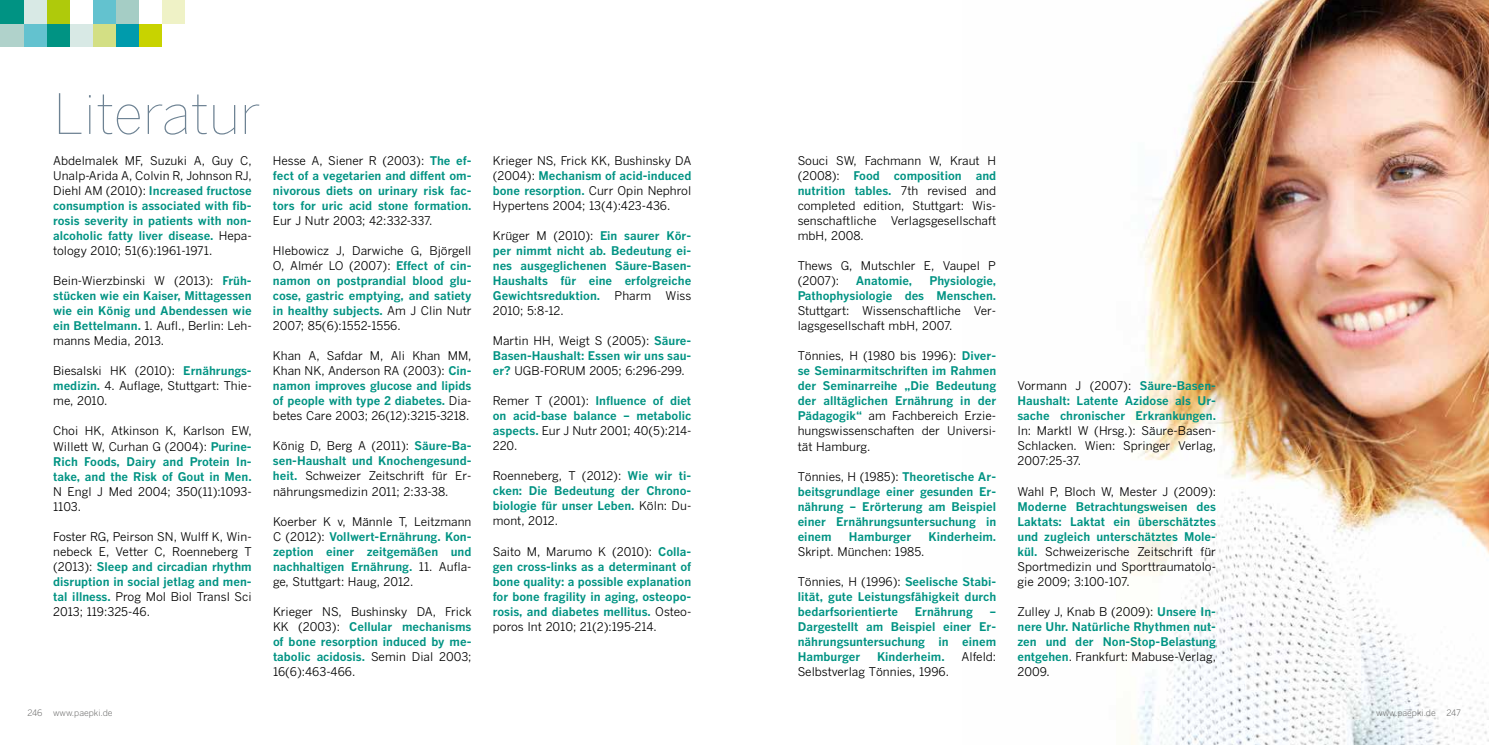
<style>
.page{position:relative;width:1489px;height:745px;background:#fff}
.page>*{position:absolute;margin:0;border:0;box-sizing:border-box;transform-origin:0 0}
.t1{font:100 55px "Benton Gothic";color:#6d8293}
.t2{font:700 11.88px/15px "Benton Gothic";color:#009383;text-align:justify}
.t3{font:11.88px/15px "Benton Gothic";color:#000;text-align:justify}
.t4{font:300 8.75px "Benton Gothic";color:#575756}
.s1{font-weight:400;color:#000}
.s2{font-weight:700;color:#009383}
</style>
<div class="page">
<img style="left:1117px;top:0;width:371px;height:744px">
<div style="left:138px;top:23px;width:23px;height:23px;background:#c8d300"></div>
<div style="left:115px;top:23px;width:23px;height:23px;background:#009bac"></div>
<div style="left:92px;top:23px;width:23px;height:23px;background:#d3df84"></div>
<div style="left:69px;top:23px;width:23px;height:23px;background:#d8e9e5"></div>
<div style="left:46px;top:23px;width:23px;height:23px;background:#009383"></div>
<div style="left:23px;top:23px;width:23px;height:23px;background:#63c2cf"></div>
<div style="left:0;top:23px;width:23px;height:23px;background:#b0d2cb"></div>
<div style="left:161px;top:0;width:23px;height:23px;background:#eff2c6"></div>
<div style="left:115px;top:0;width:23px;height:23px;background:#a5cdc5"></div>
<div style="left:92px;top:0;width:23px;height:23px;background:#63c2cf"></div>
<div style="left:46px;top:0;width:23px;height:23px;background:#afca0b"></div>
<div style="left:23px;top:0;width:23px;height:23px;background:#d8e9e5"></div>
<div style="left:0;top:0;width:23px;height:23px;background:#009383"></div>
<h1 class="t1" style="left:53px;top:81px;width:209px">Literatur</h1>
<p class="t2" style="left:53px;top:153px;width:200px"><span class="s1">Abdelmalek MF, Suzuki A, Guy C, Unalp-Arida A, Colvin R, Johnson RJ, Diehl AM (2010):</span> Increased fructose consumption is associated with fib&shy;rosis severity in patients with non&shy;alcoholic fatty liver disease. <span class="s1">Hepa&shy;tology 2010; 51(6):1961-1971.</span></p>
<p class="t2" style="left:53px;top:273px;width:200px"><span class="s1">Bein-Wierzbinski W (2013):</span> Früh&shy;stücken wie ein Kaiser, Mittagessen wie ein König und Abendessen wie ein Bettelmann. <span class="s1">1. Aufl., Berlin: Leh&shy;manns Media, 2013.</span></p>
<p class="t3" style="left:53px;top:363px;width:200px">Biesalski HK (2010): <span class="s2">Ernährungs&shy;medizin.</span> 4. Auflage, Stuttgart: Thie&shy;me, 2010.</p>
<p class="t2" style="left:53px;top:423px;width:200px"><span class="s1">Choi HK, Atkinson K, Karlson EW, Willett W, Curhan G (2004):</span> Purine-Rich Foods, Dairy and Protein In&shy;take, and the Risk of Gout in Men.</p>
<p class="t3" style="left:53px;top:483px;width:200px">N Engl J Med 2004; 350(11):1093-<br>1103.</p>
<p class="t3" style="left:53px;top:528px;width:200px">Foster RG, Peirson SN, Wulff K, Win&shy;nebeck E, Vetter C, Roenneberg T (2013): <span class="s2">Sleep and circadian rhythm disruption in social jetlag and men&shy;tal illness.</span> Prog Mol Biol Transl Sci 2013; 119:325-46.</p>
<p class="t4" style="left:27px;top:707px;width:87px">246 www.paepki.de</p>
<p class="t2" style="left:273px;top:153px;width:200px"><span class="s1">Hesse A, Siener R (2003):</span> The ef&shy;fect of a vegetarien and diffent om&shy;nivorous diets on urinary risk fac&shy;tors for uric acid stone formation.</p>
<p class="t3" style="left:273px;top:213px;width:161px">Eur J Nutr 2003; 42:332-337.</p>
<p class="t2" style="left:273px;top:243px;width:200px"><span class="s1">Hlebowicz J, Darwiche G, Björgell O, Almér LO (2007):</span> Effect of cin&shy;namon on postprandial blood glu&shy;cose, gastric emptying, and satiety in healthy subjects. <span class="s1">Am J Clin Nutr 2007; 85(6):1552-1556.</span></p>
<p class="t3" style="left:273px;top:348px;width:200px">Khan A, Safdar M, Ali Khan MM, Khan NK, Anderson RA (2003): <span class="s2">Cin&shy;namon improves glucose and lipids of people with type 2 diabetes.</span> Dia&shy;betes Care 2003; 26(12):3215-3218.</p>
<p class="t3" style="left:273px;top:438px;width:200px">König D, Berg A (2011): <span class="s2">Säure-Ba&shy;sen-Haushalt und Knochengesund&shy;heit.</span> Schweizer Zeitschrift für Er&shy;nährungsmedizin 2011; 2:33-38.</p>
<p class="t2" style="left:273px;top:513px;width:200px"><span class="s1">Koerber K v, Männle T, Leitzmann C (2012):</span> Vollwert-Ernährung. Kon&shy;zeption einer zeitgemäßen und nachhaltigen Ernährung. <span class="s1">11. Aufla&shy;ge, Stuttgart: Haug, 2012.</span></p>
<p class="t3" style="left:273px;top:603px;width:200px">Krieger NS, Bushinsky DA, Frick KK (2003): <span class="s2">Cellular mechanisms of bone resorption induced by me&shy;tabolic acidosis.</span> Semin Dial 2003; 16(6):463-466.</p>
<p class="t3" style="left:493px;top:153px;width:200px">Krieger NS, Frick KK, Bushinsky DA (2004): <span class="s2">Mechanism of acid-induced bone resorption.</span> Curr Opin Nephrol Hypertens 2004; 13(4):423-436.</p>
<p class="t2" style="left:493px;top:228px;width:200px"><span class="s1">Krüger M (2010):</span> Ein saurer Kör&shy;per nimmt nicht ab. Bedeutung ei&shy;nes ausgeglichenen Säure-Basen-Haushalts für eine erfolgreiche Gewichtsreduktion. <span class="s1">Pharm Wiss 2010; 5:8-12.</span></p>
<p class="t3" style="left:493px;top:333px;width:200px">Martin HH, Weigt S (2005): <span class="s2">Säure-Basen-Haushalt: Essen wir uns sau&shy;er?</span> UGB-FORUM 2005; 6:296-299.</p>
<p class="t2" style="left:493px;top:393px;width:200px"><span class="s1">Remer T (2001):</span> Influence of diet on acid-base balance – metabolic aspects. <span class="s1">Eur J Nutr 2001; 40(5):214- 220.</span></p>
<p class="t2" style="left:493px;top:468px;width:200px"><span class="s1">Roenneberg, T (2012):</span> Wie wir ti&shy;cken: Die Bedeutung der Chrono&shy;biologie für unser Leben. <span class="s1">Köln: Du&shy;mont, 2012.</span></p>
<p class="t2" style="left:493px;top:543px;width:200px"><span class="s1">Saito M, Marumo K (2010):</span> Colla&shy;gen cross-links as a determinant of bone quality: a possible explanation for bone fragility in aging, osteopo&shy;rosis, and diabetes mellitus. <span class="s1">Osteo&shy;poros Int 2010; 21(2):195-214.</span></p>
<p class="t3" style="left:797px;top:153px;width:200px">Souci SW, Fachmann W, Kraut H (2008): <span class="s2">Food composition and nutrition tables.</span> 7th revised and completed edition, Stuttgart: Wis&shy;senschaftliche Verlagsgesellschaft mbH, 2008.</p>
<p class="t3" style="left:797px;top:258px;width:200px">Thews G, Mutschler E, Vaupel P (2007):</p>
<p class="t2" style="left:797px;top:273px;width:200px;text-align:right">Physiologie,<br>Pathophysiologie des Menschen.</p>
<p class="t3" style="left:797px;top:303px;width:200px">Stuttgart: Wissenschaftliche Ver&shy;lagsgesellschaft mbH, 2007.</p>
<p class="t2" style="left:797px;top:348px;width:200px"><span class="s1">Tönnies, H (1980 bis 1996):</span> Diver&shy;se Seminarmitschriften im Rahmen der Seminarreihe „Die Bedeutung der alltäglichen Ernährung in der Pädagogik“ <span class="s1">am Fachbereich Erzie&shy;hungswissenschaften der Universi&shy;tät Hamburg.</span></p>
<p class="t2" style="left:797px;top:468px;width:200px"><span class="s1">Tönnies, H (1985):</span> Theoretische Ar&shy;beitsgrundlage einer gesunden Er&shy;nährung – Erörterung am Beispiel einer Ernährungsuntersuchung in einem</p>
<p class="t2" style="left:855px;top:273px;width:58px">Anatomie,</p>
<p class="t2" style="left:848px;top:528px;width:64px">Hamburger</p>
<p class="t2" style="left:928px;top:528px;width:69px">Kinderheim.</p>
<p class="t3" style="left:797px;top:543px;width:128px">Skript. München: 1985.</p>
<p class="t2" style="left:797px;top:573px;width:200px"><span class="s1">Tönnies, H (1996):</span> Seelische Stabi&shy;lität, gute Leistungsfähigkeit durch bedarfsorientierte</p>
<p class="t2" style="left:914px;top:603px;width:60px">Ernährung</p>
<p class="t2" style="left:797px;top:603px;width:200px;text-indent:192px">– Dargestellt am Beispiel einer Er&shy;nährungsuntersuchung in einem Hamburger</p>
<p class="t2" style="left:877px;top:648px;width:69px">Kinderheim.</p>
<p class="t3" style="left:961px;top:648px;width:36px">Alfeld:</p>
<p class="t3" style="left:797px;top:663px;width:153px">Selbstverlag Tönnies, 1996.</p>
<p class="t2" style="left:1017px;top:378px;width:200px"><span class="s1">Vormann J (2007):</span> Säure-Basen-Haushalt: Latente Azidose als Ur&shy;sache chronischer Erkrankungen.</p>
<p class="t3" style="left:1017px;top:423px;width:200px">In: Marktl W (Hrsg.): Säure-Basen-Schlacken. Wien: Springer Verlag, 2007:25-37.</p>
<p class="t3" style="left:1017px;top:483px;width:200px">Wahl P, Bloch W, Mester J (2009):</p>
<p class="t2" style="left:1017px;top:498px;width:200px">Moderne Betrachtungsweisen des Laktats: Laktat ein überschätztes und zugleich unterschätztes Mole&shy;kül. <span class="s1">Schweizerische Zeitschrift für Sportmedizin und Sporttraumatolo&shy;gie 2009; 3:100-107.</span></p>
<p class="t2" style="left:1017px;top:603px;width:200px"><span class="s1">Zulley J, Knab B (2009):</span> Unsere In&shy;nere Uhr. Natürliche Rhythmen nut&shy;zen und der Non-Stop-Belastung entgehen<span class="s1">. Frankfurt: Mabuse-Verlag, 2009.</span></p>
<p class="t4" style="left:1376px;top:707px;width:86px">www.paepki.de 247</p>
</div>
